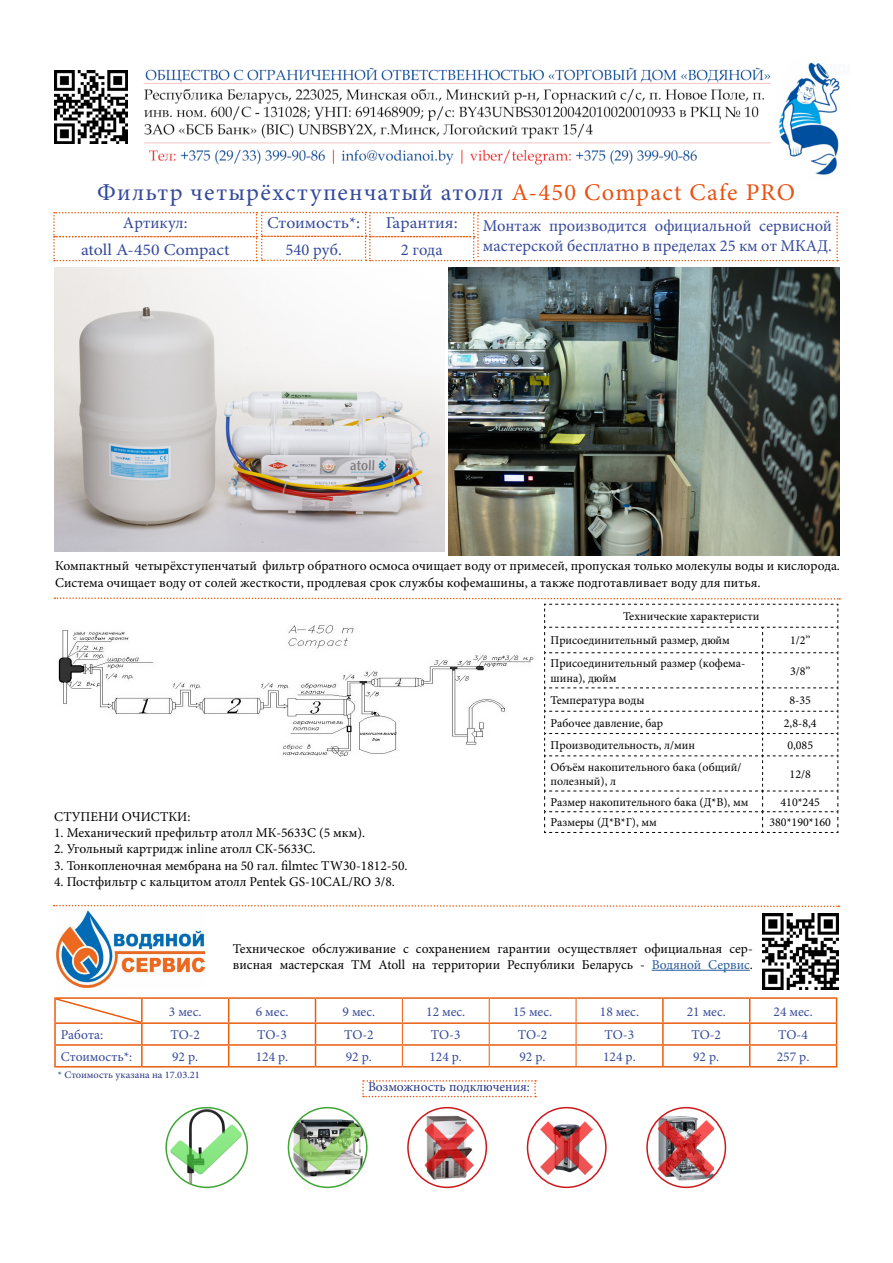
<style>
.page{position:relative;width:893px;height:1263px;background:#fff}
.page>*{position:absolute;margin:0;border:0;box-sizing:border-box;transform-origin:0 0}
.t1{font:24px "Minion Pro";letter-spacing:.05em;color:#35499a}
.t2{font:16.5px/19.8px "Minion Pro";color:#35499a}
.t3{font:16.5px/26.8px "Minion Pro";color:#35499a;text-align:center;scale:1.07 1}
.t4{font:13.5px/16.2px "Minion Pro";color:#000}
.t5{font:13.5px "Minion Pro";color:#35499a}
.t6{font:13.5px "Minion Pro";color:#283583}
.t7{font:12px/14.4px "Minion Pro";color:#000}
.t8{font:10.05px "Minion Pro";color:#283583;scale:1.05 1}
.s1{color:#e95113}
.s2{color:#275b9b}
</style>
<div class="page">
<img style="left:144px;top:62px;width:696px;height:113px">
<img style="left:54px;top:70px;width:73px;height:74px">
<svg style="left:53px;top:212px;width:785px;height:49px"></svg>
<img style="left:54px;top:268px;width:390px;height:284px">
<img style="left:449px;top:268px;width:390px;height:288px">
<hr style="left:652px;top:970px;width:98px;height:1px;background:#275b9b">
<img style="left:763px;top:913px;width:76px;height:76px">
<img style="left:57px;top:910px;width:148px;height:78px">
<hr style="left:141px;top:999px;width:2px;height:23px;background:#ea5c0d">
<hr style="left:662px;top:999px;width:2px;height:23px;background:#ea5c0d">
<hr style="left:141px;top:1024px;width:2px;height:20px;background:#ea5c0d">
<hr style="left:662px;top:1024px;width:2px;height:20px;background:#ea5c0d">
<hr style="left:141px;top:1046px;width:2px;height:20px;background:#ea5c0d">
<svg style="left:228px;top:999px;width:1px;height:67px"></svg>
<svg style="left:315px;top:999px;width:1px;height:67px"></svg>
<hr style="left:662px;top:1046px;width:2px;height:20px;background:#ea5c0d">
<svg style="left:749px;top:999px;width:1px;height:67px"></svg>
<svg style="left:402px;top:999px;width:1px;height:67px"></svg>
<svg style="left:489px;top:999px;width:1px;height:67px"></svg>
<svg style="left:576px;top:999px;width:1px;height:67px"></svg>
<hr style="left:54px;top:1046px;width:2px;height:20px;background:#ea5c0d">
<hr style="left:54px;top:1066px;width:88px;height:1px;background:#ea5c0d">
<hr style="left:142px;top:1066px;width:87px;height:1px;background:#ea5c0d">
<hr style="left:229px;top:1066px;width:87px;height:1px;background:#ea5c0d">
<hr style="left:316px;top:1066px;width:86px;height:1px;background:#ea5c0d">
<hr style="left:402px;top:1066px;width:87px;height:1px;background:#ea5c0d">
<hr style="left:489px;top:1066px;width:87px;height:1px;background:#ea5c0d">
<hr style="left:576px;top:1066px;width:87px;height:1px;background:#ea5c0d">
<hr style="left:663px;top:1066px;width:87px;height:1px;background:#ea5c0d">
<hr style="left:750px;top:1066px;width:87px;height:1px;background:#ea5c0d">
<hr style="left:54px;top:997px;width:88px;height:2px;background:#ea5c0d">
<hr style="left:54px;top:999px;width:2px;height:23px;background:#ea5c0d">
<hr style="left:142px;top:997px;width:87px;height:2px;background:#ea5c0d">
<hr style="left:229px;top:997px;width:87px;height:2px;background:#ea5c0d">
<hr style="left:316px;top:997px;width:86px;height:2px;background:#ea5c0d">
<hr style="left:402px;top:997px;width:87px;height:2px;background:#ea5c0d">
<hr style="left:489px;top:997px;width:87px;height:2px;background:#ea5c0d">
<hr style="left:576px;top:997px;width:87px;height:2px;background:#ea5c0d">
<hr style="left:663px;top:997px;width:87px;height:2px;background:#ea5c0d">
<hr style="left:750px;top:997px;width:87px;height:2px;background:#ea5c0d">
<hr style="left:54px;top:1022px;width:88px;height:2px;background:#ea5c0d">
<hr style="left:142px;top:1022px;width:87px;height:2px;background:#ea5c0d">
<hr style="left:229px;top:1022px;width:87px;height:2px;background:#ea5c0d">
<hr style="left:316px;top:1022px;width:86px;height:2px;background:#ea5c0d">
<hr style="left:402px;top:1022px;width:87px;height:2px;background:#ea5c0d">
<hr style="left:489px;top:1022px;width:87px;height:2px;background:#ea5c0d">
<hr style="left:576px;top:1022px;width:87px;height:2px;background:#ea5c0d">
<hr style="left:663px;top:1022px;width:87px;height:2px;background:#ea5c0d">
<hr style="left:750px;top:1022px;width:87px;height:2px;background:#ea5c0d">
<hr style="left:54px;top:1024px;width:2px;height:20px;background:#ea5c0d">
<svg style="left:836px;top:999px;width:1px;height:67px"></svg>
<hr style="left:54px;top:1044px;width:88px;height:2px;background:#ea5c0d">
<hr style="left:142px;top:1044px;width:87px;height:2px;background:#ea5c0d">
<hr style="left:229px;top:1044px;width:87px;height:2px;background:#ea5c0d">
<hr style="left:316px;top:1044px;width:86px;height:2px;background:#ea5c0d">
<hr style="left:402px;top:1044px;width:87px;height:2px;background:#ea5c0d">
<hr style="left:489px;top:1044px;width:87px;height:2px;background:#ea5c0d">
<hr style="left:576px;top:1044px;width:87px;height:2px;background:#ea5c0d">
<hr style="left:663px;top:1044px;width:87px;height:2px;background:#ea5c0d">
<hr style="left:750px;top:1044px;width:87px;height:2px;background:#ea5c0d">
<svg style="left:56px;top:999px;width:85px;height:23px"></svg>
<svg style="left:54px;top:597px;width:786px;height:236px"></svg>
<svg style="left:54px;top:904px;width:785px;height:3px"></svg>
<img style="left:166px;top:1108px;width:81px;height:79px">
<div style="left:165px;top:1107px;width:83px;height:81px;border:2px solid #3fa535;border-radius:50%"></div>
<img style="left:288px;top:1117px;width:79px;height:61px">
<div style="left:288px;top:1107px;width:80px;height:81px;border:2px solid #3fa535;border-radius:50%"></div>
<img style="left:425px;top:1114px;width:49px;height:68px">
<div style="left:407px;top:1107px;width:80px;height:81px;border:2px solid #cd171a;border-radius:50%"></div>
<img style="left:540px;top:1121px;width:53px;height:54px">
<div style="left:527px;top:1107px;width:80px;height:81px;border:2px solid #cd171a;border-radius:50%"></div>
<img style="left:658px;top:1116px;width:56px;height:66px">
<div style="left:646px;top:1107px;width:80px;height:81px;border:2px solid #cd171a;border-radius:50%"></div>
<svg style="left:362px;top:1080px;width:174px;height:17px"></svg>
<h1 class="t1" style="left:97px;top:176px;width:699px">Фильтр четырёхступенчатый атолл <span class="s1">A-450 Compact Cafe PRO</span></h1>
<p class="t2" style="left:483px;top:216px;width:351px">Монтаж производится официальной сервисной мастерской бесплатно в пределах 25 км от МКАД.</p>
<p class="t3" style="left:267px;top:210px;width:88px">Стоимость*:<br>540 руб.</p>
<p class="t2" style="left:81px;top:210px;width:150px;line-height:26.8px;text-align:center">Артикул:<br>atoll A-450 Compact</p>
<p class="t3" style="left:386px;top:210px;width:69px">Гарантия:<br>2 года</p>
<p class="t4" style="left:55px;top:558px;width:786px">Компактный четырёхступенчатый фильтр обратного осмоса очищает воду от примесей, пропуская только молекулы воды и кислорода.<br>Система очищает воду от солей жесткости, продлевая срок службы кофемашины, а также подготавливает воду для питья.</p>
<p class="t4" style="left:54px;top:809px;width:138px">СТУПЕНИ ОЧИСТКИ:</p>
<p class="t4" style="left:54px;top:825px;width:313px">1. Механический префильтр атолл МК-5633С (5 мкм).</p>
<p class="t4" style="left:54px;top:841px;width:263px">2. Угольный картридж inline атолл СК-5633С.</p>
<p class="t4" style="left:54px;top:857px;width:355px">3. Тонкопленочная мембрана на 50 гал. filmtec TW30-1812-50.</p>
<p class="t4" style="left:54px;top:873px;width:342px">4. Постфильтр с кальцитом атолл Pentek GS-10CAL/RO 3/8.</p>
<p class="t7" style="left:551px;top:604px;width:210px;line-height:24.3px;text-indent:72px">Технические характеристи<br>Присоединительный размер, дюйм</p>
<p class="t7" style="left:790px;top:633px;width:22px">1/2’’</p>
<p class="t7" style="left:551px;top:656px;width:196px">Присоединительный размер (кофема&shy;шина), дюйм</p>
<p class="t7" style="left:790px;top:664px;width:22px">3/8’’</p>
<p class="t7" style="left:551px;top:693px;width:95px">Температура воды</p>
<p class="t7" style="left:789px;top:693px;width:23px">8-35</p>
<p class="t7" style="left:551px;top:716px;width:114px">Рабочее давление, бар</p>
<p class="t7" style="left:784px;top:716px;width:34px">2,8-8,4</p>
<p class="t7" style="left:551px;top:738px;width:146px">Производительность, л/мин</p>
<p class="t7" style="left:787px;top:738px;width:27px">0,085</p>
<p class="t7" style="left:551px;top:760px;width:192px">Объём накопительного бака (общий/ полезный), л</p>
<p class="t7" style="left:790px;top:767px;width:23px">12/8</p>
<p class="t7" style="left:551px;top:795px;width:199px">Размер накопительного бака (Д*В), мм</p>
<p class="t7" style="left:780px;top:795px;width:41px">410*245</p>
<p class="t7" style="left:551px;top:815px;width:108px">Размеры (Д*В*Г), мм</p>
<p class="t7" style="left:769px;top:815px;width:63px">380*190*160</p>
<p class="t4" style="left:233px;top:940px;width:521px">Техническое обслуживание с сохранением гарантии осуществляет официальная сер&shy;висная мастерская ТМ Atoll на территории Республики Беларусь - <span class="s2">Водяной Сервис</span>.</p>
<p class="t5" style="left:169px;top:1002px;width:34px">3 мес.</p>
<p class="t5" style="left:256px;top:1002px;width:34px">6 мес.</p>
<p class="t5" style="left:343px;top:1002px;width:34px">9 мес.</p>
<p class="t5" style="left:426px;top:1002px;width:41px">12 мес.</p>
<p class="t5" style="left:513px;top:1002px;width:41px">15 мес.</p>
<p class="t5" style="left:600px;top:1002px;width:41px">18 мес.</p>
<p class="t5" style="left:687px;top:1002px;width:41px">21 мес.</p>
<p class="t5" style="left:773px;top:1002px;width:41px">24 мес.</p>
<p class="t5" style="left:61px;top:1025px;width:44px">Работа:</p>
<p class="t5" style="left:170px;top:1025px;width:31px">ТО-2</p>
<p class="t5" style="left:257px;top:1025px;width:31px">ТО-3</p>
<p class="t5" style="left:344px;top:1025px;width:31px">ТО-2</p>
<p class="t5" style="left:431px;top:1025px;width:31px">ТО-3</p>
<p class="t5" style="left:518px;top:1025px;width:31px">ТО-2</p>
<p class="t5" style="left:605px;top:1025px;width:31px">ТО-3</p>
<p class="t5" style="left:691px;top:1025px;width:31px">ТО-2</p>
<p class="t5" style="left:778px;top:1025px;width:31px">ТО-4</p>
<p class="t5" style="left:61px;top:1047px;width:73px">Стоимость*:</p>
<p class="t5" style="left:172px;top:1047px;width:28px">92 р.</p>
<p class="t5" style="left:256px;top:1047px;width:34px">124 р.</p>
<p class="t5" style="left:346px;top:1047px;width:28px">92 р.</p>
<p class="t5" style="left:429px;top:1047px;width:34px">124 р.</p>
<p class="t5" style="left:519px;top:1047px;width:28px">92 р.</p>
<p class="t5" style="left:603px;top:1047px;width:34px">124 р.</p>
<p class="t5" style="left:693px;top:1047px;width:28px">92 р.</p>
<p class="t5" style="left:777px;top:1047px;width:34px">257 р.</p>
<p class="t8" style="left:58px;top:1068px;width:137px">* Стоимость указана на 17.03.21</p>
<p class="t6" style="left:368px;top:1078px;width:163px">Возможность подключения:</p>
</div>
